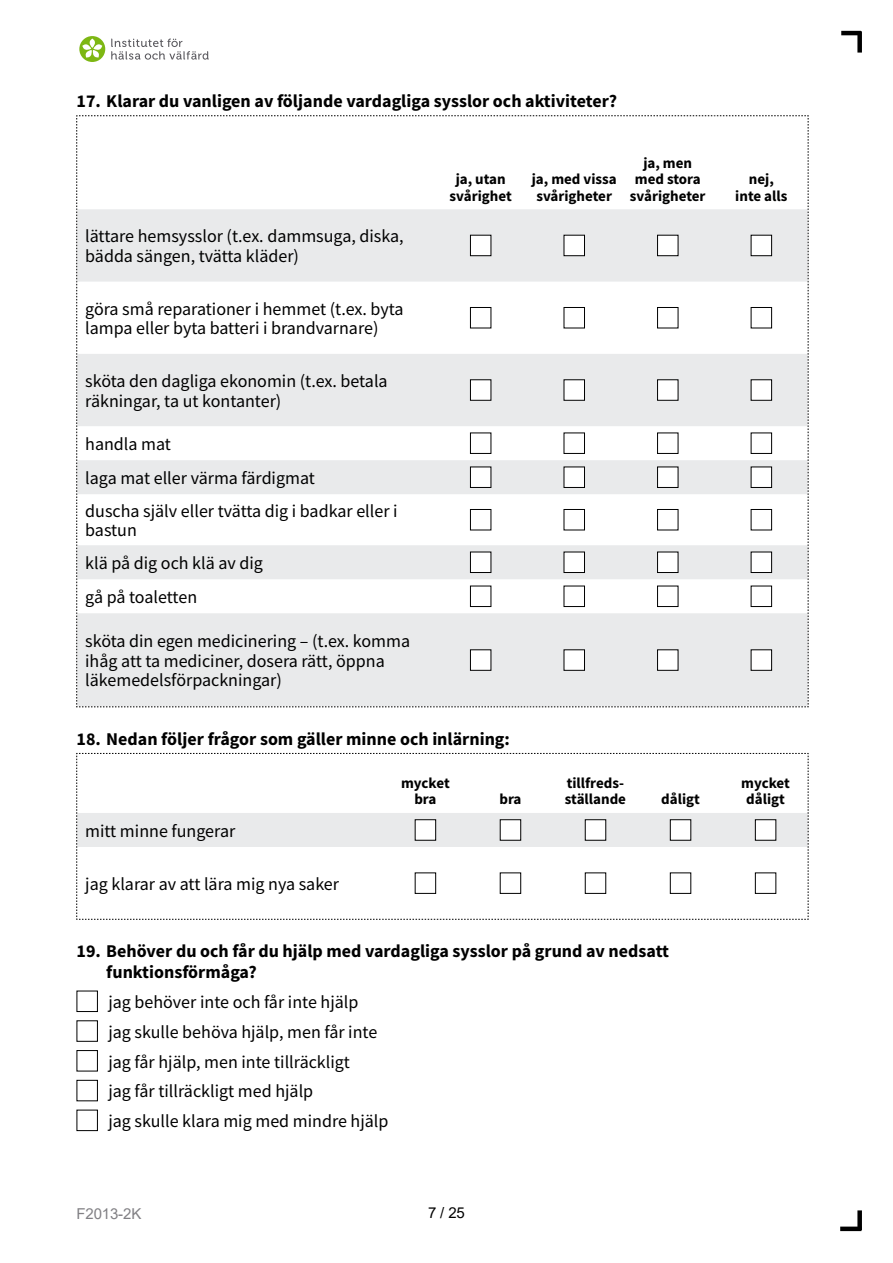
<style>
.page{position:relative;width:893px;height:1263px;background:#fff}
.page>*{position:absolute;margin:0;border:0;box-sizing:border-box;transform-origin:0 0}
.t1{font:18px/19.5px "Source Sans Pro";color:#000}
.t2{font:700 18px/20.7px "Source Sans Pro";color:#000}
.t3{font:700 15px/16.5px "Source Sans Pro";color:#000;text-align:center}
.t4{font:15px "Arial";letter-spacing:-.01em;color:#818084}
.t5{font:15px "Arial";color:#000}
</style>
<div class="page">
<div style="left:840px;top:1226px;width:21px;height:5px;background:#000"></div>
<div style="left:857px;top:1210px;width:5px;height:20px;background:#000"></div>
<div style="left:857px;top:31px;width:5px;height:22px;background:#000"></div>
<hr style="left:841px;top:31px;width:20px;height:4px;background:#000">
<svg style="left:79px;top:36px;width:26px;height:26px"></svg>
<svg style="left:82px;top:39px;width:20px;height:19px"></svg>
<svg style="left:111px;top:39px;width:98px;height:21px"></svg>
<svg style="left:76px;top:115px;width:733px;height:593px"></svg>
<div style="left:470px;top:235px;width:21px;height:21px;background:#fff"></div>
<div style="left:470px;top:235px;width:21px;height:21px;border:1px solid #000"></div>
<div style="left:564px;top:235px;width:20px;height:21px;background:#fff"></div>
<div style="left:564px;top:235px;width:21px;height:21px;border:1px solid #000"></div>
<div style="left:657px;top:235px;width:21px;height:21px;background:#fff"></div>
<div style="left:657px;top:235px;width:21px;height:21px;border:1px solid #000"></div>
<div style="left:751px;top:235px;width:21px;height:21px;background:#fff"></div>
<div style="left:751px;top:235px;width:21px;height:21px;border:1px solid #000"></div>
<div style="left:470px;top:307px;width:21px;height:21px;background:#fff"></div>
<div style="left:470px;top:307px;width:21px;height:21px;border:1px solid #000"></div>
<div style="left:564px;top:307px;width:20px;height:21px;background:#fff"></div>
<div style="left:564px;top:307px;width:21px;height:21px;border:1px solid #000"></div>
<div style="left:657px;top:307px;width:21px;height:21px;background:#fff"></div>
<div style="left:657px;top:307px;width:21px;height:21px;border:1px solid #000"></div>
<div style="left:751px;top:307px;width:21px;height:21px;background:#fff"></div>
<div style="left:751px;top:307px;width:21px;height:21px;border:1px solid #000"></div>
<div style="left:470px;top:380px;width:21px;height:20px;background:#fff"></div>
<div style="left:470px;top:379px;width:21px;height:22px;border:1px solid #000"></div>
<div style="left:564px;top:380px;width:20px;height:20px;background:#fff"></div>
<div style="left:564px;top:379px;width:21px;height:22px;border:1px solid #000"></div>
<div style="left:657px;top:380px;width:21px;height:20px;background:#fff"></div>
<div style="left:657px;top:379px;width:21px;height:22px;border:1px solid #000"></div>
<div style="left:751px;top:380px;width:21px;height:20px;background:#fff"></div>
<div style="left:751px;top:379px;width:21px;height:22px;border:1px solid #000"></div>
<div style="left:470px;top:433px;width:21px;height:20px;background:#fff"></div>
<div style="left:470px;top:433px;width:21px;height:21px;border:1px solid #000"></div>
<div style="left:564px;top:433px;width:20px;height:20px;background:#fff"></div>
<div style="left:564px;top:433px;width:21px;height:21px;border:1px solid #000"></div>
<div style="left:657px;top:433px;width:21px;height:20px;background:#fff"></div>
<div style="left:657px;top:433px;width:21px;height:21px;border:1px solid #000"></div>
<div style="left:751px;top:433px;width:21px;height:20px;background:#fff"></div>
<div style="left:751px;top:433px;width:21px;height:21px;border:1px solid #000"></div>
<div style="left:470px;top:467px;width:21px;height:20px;background:#fff"></div>
<div style="left:470px;top:467px;width:21px;height:21px;border:1px solid #000"></div>
<div style="left:564px;top:467px;width:20px;height:20px;background:#fff"></div>
<div style="left:564px;top:467px;width:21px;height:21px;border:1px solid #000"></div>
<div style="left:657px;top:467px;width:21px;height:20px;background:#fff"></div>
<div style="left:657px;top:467px;width:21px;height:21px;border:1px solid #000"></div>
<div style="left:751px;top:467px;width:21px;height:20px;background:#fff"></div>
<div style="left:751px;top:467px;width:21px;height:21px;border:1px solid #000"></div>
<div style="left:470px;top:509px;width:21px;height:21px;background:#fff"></div>
<div style="left:470px;top:509px;width:21px;height:21px;border:1px solid #000"></div>
<div style="left:564px;top:509px;width:20px;height:21px;background:#fff"></div>
<div style="left:564px;top:509px;width:21px;height:21px;border:1px solid #000"></div>
<div style="left:657px;top:509px;width:21px;height:21px;background:#fff"></div>
<div style="left:657px;top:509px;width:21px;height:21px;border:1px solid #000"></div>
<div style="left:751px;top:509px;width:21px;height:21px;background:#fff"></div>
<div style="left:751px;top:509px;width:21px;height:21px;border:1px solid #000"></div>
<div style="left:470px;top:552px;width:21px;height:20px;background:#fff"></div>
<div style="left:470px;top:552px;width:21px;height:21px;border:1px solid #000"></div>
<div style="left:564px;top:552px;width:20px;height:20px;background:#fff"></div>
<div style="left:564px;top:552px;width:21px;height:21px;border:1px solid #000"></div>
<div style="left:657px;top:552px;width:21px;height:20px;background:#fff"></div>
<div style="left:657px;top:552px;width:21px;height:21px;border:1px solid #000"></div>
<div style="left:751px;top:552px;width:21px;height:20px;background:#fff"></div>
<div style="left:751px;top:552px;width:21px;height:21px;border:1px solid #000"></div>
<div style="left:470px;top:586px;width:21px;height:20px;background:#fff"></div>
<div style="left:470px;top:586px;width:21px;height:21px;border:1px solid #000"></div>
<div style="left:564px;top:586px;width:20px;height:20px;background:#fff"></div>
<div style="left:564px;top:586px;width:21px;height:21px;border:1px solid #000"></div>
<div style="left:657px;top:586px;width:21px;height:20px;background:#fff"></div>
<div style="left:657px;top:586px;width:21px;height:21px;border:1px solid #000"></div>
<div style="left:751px;top:586px;width:21px;height:20px;background:#fff"></div>
<div style="left:751px;top:586px;width:21px;height:21px;border:1px solid #000"></div>
<div style="left:470px;top:650px;width:21px;height:20px;background:#fff"></div>
<div style="left:470px;top:649px;width:21px;height:22px;border:1px solid #000"></div>
<div style="left:564px;top:650px;width:20px;height:20px;background:#fff"></div>
<div style="left:564px;top:649px;width:21px;height:22px;border:1px solid #000"></div>
<div style="left:657px;top:650px;width:21px;height:20px;background:#fff"></div>
<div style="left:657px;top:649px;width:21px;height:22px;border:1px solid #000"></div>
<div style="left:751px;top:650px;width:21px;height:20px;background:#fff"></div>
<div style="left:751px;top:649px;width:21px;height:22px;border:1px solid #000"></div>
<svg style="left:76px;top:753px;width:733px;height:167px"></svg>
<div style="left:415px;top:820px;width:21px;height:20px;background:#fff"></div>
<div style="left:415px;top:819px;width:21px;height:22px;border:1px solid #000"></div>
<div style="left:500px;top:820px;width:21px;height:20px;background:#fff"></div>
<div style="left:500px;top:819px;width:21px;height:22px;border:1px solid #000"></div>
<div style="left:585px;top:820px;width:21px;height:20px;background:#fff"></div>
<div style="left:585px;top:819px;width:21px;height:22px;border:1px solid #000"></div>
<div style="left:670px;top:820px;width:21px;height:20px;background:#fff"></div>
<div style="left:670px;top:819px;width:21px;height:22px;border:1px solid #000"></div>
<div style="left:755px;top:820px;width:21px;height:20px;background:#fff"></div>
<div style="left:755px;top:819px;width:21px;height:22px;border:1px solid #000"></div>
<div style="left:415px;top:873px;width:21px;height:20px;background:#fff"></div>
<div style="left:415px;top:872px;width:21px;height:22px;border:1px solid #000"></div>
<div style="left:500px;top:873px;width:21px;height:20px;background:#fff"></div>
<div style="left:500px;top:872px;width:21px;height:22px;border:1px solid #000"></div>
<div style="left:585px;top:873px;width:21px;height:20px;background:#fff"></div>
<div style="left:585px;top:872px;width:21px;height:22px;border:1px solid #000"></div>
<div style="left:670px;top:873px;width:21px;height:20px;background:#fff"></div>
<div style="left:670px;top:872px;width:21px;height:22px;border:1px solid #000"></div>
<div style="left:755px;top:873px;width:21px;height:20px;background:#fff"></div>
<div style="left:755px;top:872px;width:21px;height:22px;border:1px solid #000"></div>
<div style="left:77px;top:991px;width:21px;height:21px;border:1px solid #000"></div>
<div style="left:77px;top:1020px;width:21px;height:22px;border:1px solid #000"></div>
<div style="left:77px;top:1050px;width:21px;height:21px;border:1px solid #000"></div>
<div style="left:77px;top:1080px;width:21px;height:21px;border:1px solid #000"></div>
<div style="left:77px;top:1110px;width:21px;height:21px;border:1px solid #000"></div>
<p class="t2" style="left:77px;top:90px;width:542px">17. Klarar du vanligen av följande vardagliga sysslor och aktiviteter?</p>
<p class="t1" style="left:85px;top:227px;width:320px">lättare hemsysslor (t.ex. dammsuga, diska, bädda sängen, tvätta kläder)</p>
<p class="t1" style="left:85px;top:299px;width:320px">göra små reparationer i hemmet (t.ex. byta lampa eller byta batteri i brandvarnare)</p>
<p class="t1" style="left:85px;top:371px;width:304px">sköta den dagliga ekonomin (t.ex. betala räkningar, ta ut kontanter)</p>
<p class="t1" style="left:85px;top:427px;width:314px;line-height:33.5px">handla mat<br>laga mat eller värma färdigmat<br>duscha själv eller tvätta dig i badkar eller i</p>
<p class="t1" style="left:85px;top:513px;width:179px;line-height:33.5px">bastun<br>klä på dig och klä av dig gå på toaletten</p>
<p class="t1" style="left:85px;top:631px;width:326px">sköta din egen medicinering – (t.ex. komma ihåg att ta mediciner, dosera rätt, öppna läkemedelsförpackningar)</p>
<p class="t3" style="left:450px;top:171px;width:64px">ja, utan svårighet</p>
<p class="t3" style="left:532px;top:171px;width:86px">ja, med vissa svårigheter</p>
<p class="t3" style="left:630px;top:154px;width:77px">ja, men med stora svårigheter</p>
<p class="t2" style="left:77px;top:728px;width:435px">18. Nedan följer frågor som gäller minne och inlärning:</p>
<p class="t3" style="left:401px;top:774px;width:50px">mycket bra</p>
<p class="t3" style="left:499px;top:791px;width:24px">bra</p>
<p class="t1" style="left:85px;top:821px;width:152px">mitt minne fungerar</p>
<p class="t1" style="left:85px;top:874px;width:255px">jag klarar av att lära mig nya saker</p>
<p class="t3" style="left:565px;top:774px;width:63px;text-align:left">tillfreds&shy;ställande</p>
<p class="t3" style="left:661px;top:791px;width:40px">dåligt</p>
<p class="t2" style="left:106px;top:940px;width:564px;text-indent:-30px">19. Behöver du och får du hjälp med vardagliga sysslor på grund av nedsatt funktionsförmåga?</p>
<p class="t1" style="left:108px;top:987px;width:282px;line-height:29.7px">jag behöver inte och får inte hjälp<br>jag skulle behöva hjälp, men får inte jag får hjälp, men inte tillräckligt<br>jag får tillräckligt med hjälp<br>jag skulle klara mig med mindre hjälp</p>
<p class="t3" style="left:735px;top:171px;width:54px">nej, inte alls</p>
<p class="t3" style="left:741px;top:774px;width:50px">mycket dåligt</p>
<p class="t4" style="left:77px;top:1203px;width:66px">F2013-2K</p>
<p class="t5" style="left:428px;top:1203px;width:38px">7 / 25</p>
</div>
